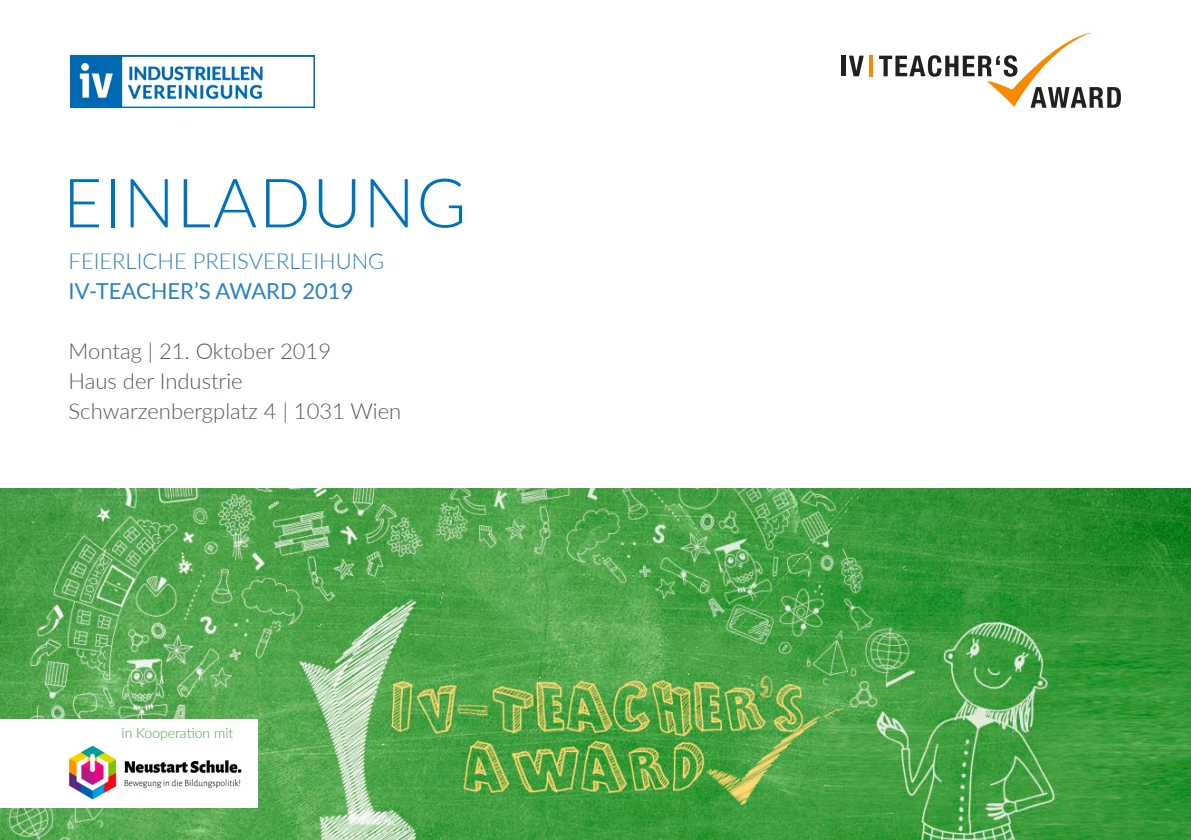
<style>
.page{position:relative;width:1191px;height:840px;background:#fff}
.page>*{position:absolute;margin:0;border:0;box-sizing:border-box;transform-origin:0 0}
.HL_1{font:300 68px "Lato";letter-spacing:.025em;color:#0072bc}
.flies{font:300 22px "Lato";color:#57585a}
.SL_2{font:300 22px "Lato";color:#2783c5}
.SL_2-2{font:22px "Lato";color:#2783c5}
.flies-2{font:300 14px "Lato";color:#499e47}
</style>
<div class="page">
<hr style="left:841px;top:56px;width:4px;height:20px;background:#231f20">
<svg style="left:849px;top:56px;width:14px;height:20px"></svg>
<hr style="left:869px;top:55px;width:4px;height:22px;background:#fa8900">
<svg style="left:879px;top:33px;width:242px;height:75px"></svg>
<img style="left:0;top:488px;width:1191px;height:351px">
<div style="left:0;top:718px;width:257px;height:89px;background:#fff"></div>
<img style="left:69px;top:745px;width:173px;height:55px">
<img style="left:70px;top:56px;width:244px;height:52px">
<p class="HL_1" style="left:63px;top:155px;width:405px">EINLADUNG</p>
<p class="SL_2" style="left:69px;top:245px;width:317px">FEIERLICHE PREISVERLEIHUNG</p>
<p class="SL_2-2" style="left:69px;top:275px;width:286px">IV-TEACHER’S AWARD 2019</p>
<p class="flies" style="left:69px;top:335px;width:264px">Montag | 21. Oktober 2019</p>
<p class="flies" style="left:69px;top:365px;width:175px">Haus der Industrie</p>
<p class="flies" style="left:69px;top:395px;width:334px">Schwarzenbergplatz 4 | 1031 Wien</p>
<p class="flies-2" style="left:122px;top:722px;width:113px">in Kooperation mit</p>
</div>
